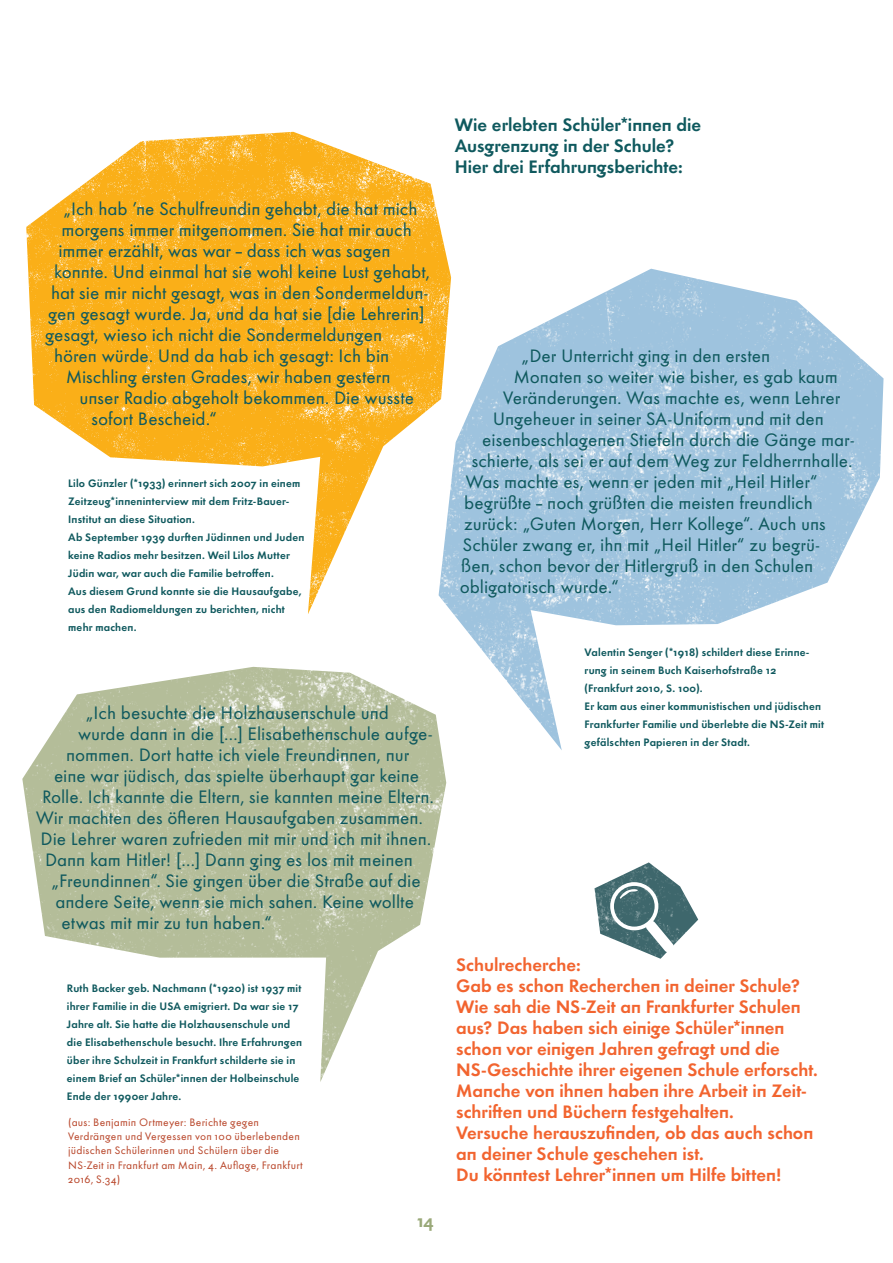
<style>
.page{position:relative;width:893px;height:1263px;background:#fff}
.page>*{position:absolute;margin:0;border:0;box-sizing:border-box;transform-origin:0 0}
.t1{font:18.75px "Futura HMF Book Os F";color:#0f595e}
.t2{font:18.75px/21px "Futura HMF Demi Bold Os F";color:#f2642f}
.t3{font:18.75px/21px "Futura HMF Demi Bold Os F";color:#0f595e}
.t4{font:18.75px "Futura HMF Demi Bold Os F";color:#9aa979}
.t5{font:11.25px/18px "Futura HMF Demi Bold Os F";letter-spacing:.02em;color:#0f595e}
.t6{font:11.25px/14.2px "Futura HMF Book Os F";letter-spacing:.02em;color:#b9472b}
</style>
<div class="page">
<img style="left:451px;top:269px;width:432px;height:481px">
<img style="left:26px;top:132px;width:425px;height:482px">
<img style="left:22px;top:667px;width:424px;height:415px">
<svg style="left:594px;top:862px;width:104px;height:97px"></svg>
<p class="t1" style="left:63px;top:197px;width:356px">„Ich hab ’ne Schulfreundin gehabt, die hat mich</p>
<p class="t1" style="left:62px;top:218px;width:352px">morgens immer mitgenommen. Sie hat mir auch</p>
<p class="t1" style="left:58px;top:239px;width:334px">immer erzählt, was war – dass ich was sagen</p>
<p class="t1" style="left:54px;top:260px;width:378px">konnte. Und einmal hat sie wohl keine Lust gehabt,</p>
<p class="t1" style="left:51px;top:281px;width:379px">hat sie mir nicht gesagt, was in den Sondermeldun-</p>
<p class="t1" style="left:48px;top:302px;width:378px">gen gesagt wurde. Ja, und da hat sie [die Lehrerin]</p>
<p class="t1" style="left:45px;top:323px;width:339px">gesagt, wieso ich nicht die Sondermeldungen</p>
<p class="t1" style="left:54px;top:344px;width:337px">hören würde. Und da hab ich gesagt: Ich bin</p>
<p class="t1" style="left:66px;top:365px;width:326px">Mischling ersten Grades, wir haben gestern</p>
<p class="t1" style="left:80px;top:386px;width:336px">unser Radio abgeholt bekommen. Die wusste</p>
<p class="t1" style="left:92px;top:407px;width:127px">sofort Bescheid.“</p>
<p class="t5" style="left:68px;top:474px;width:238px">Lilo Günzler (*1933) erinnert sich 2007 in einem Zeitzeug*inneninterview mit dem Fritz-Bauer-Institut an diese Situation.<br>Ab September 1939 durften Jüdinnen und Juden keine Radios mehr besitzen. Weil Lilos Mutter Jüdin war, war auch die Familie betroffen.<br>Aus diesem Grund konnte sie die Hausaufgabe, aus den Radiomeldungen zu berichten, nicht mehr machen.</p>
<p class="t1" style="left:86px;top:701px;width:305px">„Ich besuchte die Holzhausenschule und</p>
<p class="t1" style="left:78px;top:722px;width:356px">wurde dann in die […] Elisabethenschule aufge-</p>
<p class="t1" style="left:66px;top:743px;width:345px">nommen. Dort hatte ich viele Freundinnen, nur</p>
<p class="t1" style="left:54px;top:764px;width:367px">eine war jüdisch, das spielte überhaupt gar keine</p>
<p class="t1" style="left:42px;top:785px;width:393px">Rolle. Ich kannte die Eltern, sie kannten meine Eltern.</p>
<p class="t1" style="left:36px;top:806px;width:389px">Wir machten des öfteren Hausaufgaben zusammen.</p>
<p class="t1" style="left:41px;top:827px;width:392px">Die Lehrer waren zufrieden mit mir und ich mit ihnen.</p>
<p class="t1" style="left:45px;top:848px;width:369px">Dann kam Hitler! […] Dann ging es los mit meinen</p>
<p class="t1" style="left:51px;top:869px;width:371px">„Freundinnen“. Sie gingen über die Straße auf die</p>
<p class="t1" style="left:56px;top:890px;width:360px">andere Seite, wenn sie mich sahen. Keine wollte</p>
<p class="t1" style="left:62px;top:911px;width:212px">etwas mit mir zu tun haben.“</p>
<p class="t5" style="left:67px;top:979px;width:237px">Ruth Backer geb. Nachmann (*1920) ist 1937 mit ihrer Familie in die USA emigriert. Da war sie 17<br>Jahre alt. Sie hatte die Holzhausenschule und die Elisabethenschule besucht. Ihre Erfahrungen über ihre Schulzeit in Frankfurt schilderte sie in einem Brief an Schüler*innen der Holbeinschule Ende der 1990er Jahre.</p>
<p class="t6" style="left:68px;top:1115px;width:236px">(aus: Benjamin Ortmeyer: Berichte gegen Verdrängen und Vergessen von 100 überlebenden jüdischen Schülerinnen und Schülern über die NS-Zeit in Frankfurt am Main, 4. Auflage, Frankfurt 2016, S.34)</p>
<p class="t4" style="left:417px;top:1208px;width:19px">14</p>
<p class="t3" style="left:455px;top:114px;width:248px">Wie erlebten Schüler*innen die<br>Ausgrenzung in der Schule?<br>Hier drei Erfahrungsberichte:</p>
<p class="t1" style="left:521px;top:344px;width:250px">„Der Unterricht ging in den ersten</p>
<p class="t1" style="left:514px;top:365px;width:326px">Monaten so weiter wie bisher, es gab kaum</p>
<p class="t1" style="left:503px;top:386px;width:338px">Veränderungen. Was machte es, wenn Lehrer</p>
<p class="t1" style="left:493px;top:407px;width:333px">Ungeheuer in seiner SA-Uniform und mit den</p>
<p class="t1" style="left:482px;top:428px;width:374px">eisenbeschlagenen Stiefeln durch die Gänge mar-</p>
<p class="t1" style="left:472px;top:449px;width:382px">schierte, als sei er auf dem Weg zur Feldherrnhalle.</p>
<p class="t1" style="left:466px;top:470px;width:353px">Was machte es, wenn er jeden mit „Heil Hitler“</p>
<p class="t1" style="left:464px;top:491px;width:350px">begrüßte – noch grüßten die meisten freundlich</p>
<p class="t1" style="left:464px;top:512px;width:363px">zurück: „Guten Morgen, Herr Kollege“. Auch uns</p>
<p class="t1" style="left:463px;top:533px;width:359px">Schüler zwang er, ihn mit „Heil Hitler“ zu begrü-</p>
<p class="t1" style="left:461px;top:554px;width:353px">ßen, schon bevor der Hitlergruß in den Schulen</p>
<p class="t1" style="left:460px;top:575px;width:161px">obligatorisch wurde.“</p>
<p class="t5" style="left:585px;top:643px;width:241px">Valentin Senger (*1918) schildert diese Erinne&shy;rung in seinem Buch Kaiserhofstraße 12 (Frankfurt 2010, S. 100).<br>Er kam aus einer kommunistischen und jüdischen Frankfurter Familie und überlebte die NS-Zeit mit gefälschten Papieren in der Stadt.</p>
<p class="t2" style="left:456px;top:954px;width:363px">Schulrecherche:<br>Gab es schon Recherchen in deiner Schule?<br>Wie sah die NS-Zeit an Frankfurter Schulen aus? Das haben sich einige Schüler*innen schon vor einigen Jahren gefragt und die NS-Geschichte ihrer eigenen Schule erforscht.<br>Manche von ihnen haben ihre Arbeit in Zeit&shy;schriften und Büchern festgehalten.<br>Versuche herauszufinden, ob das auch schon an deiner Schule geschehen ist.<br>Du könntest Lehrer*innen um Hilfe bitten!</p>
</div>
